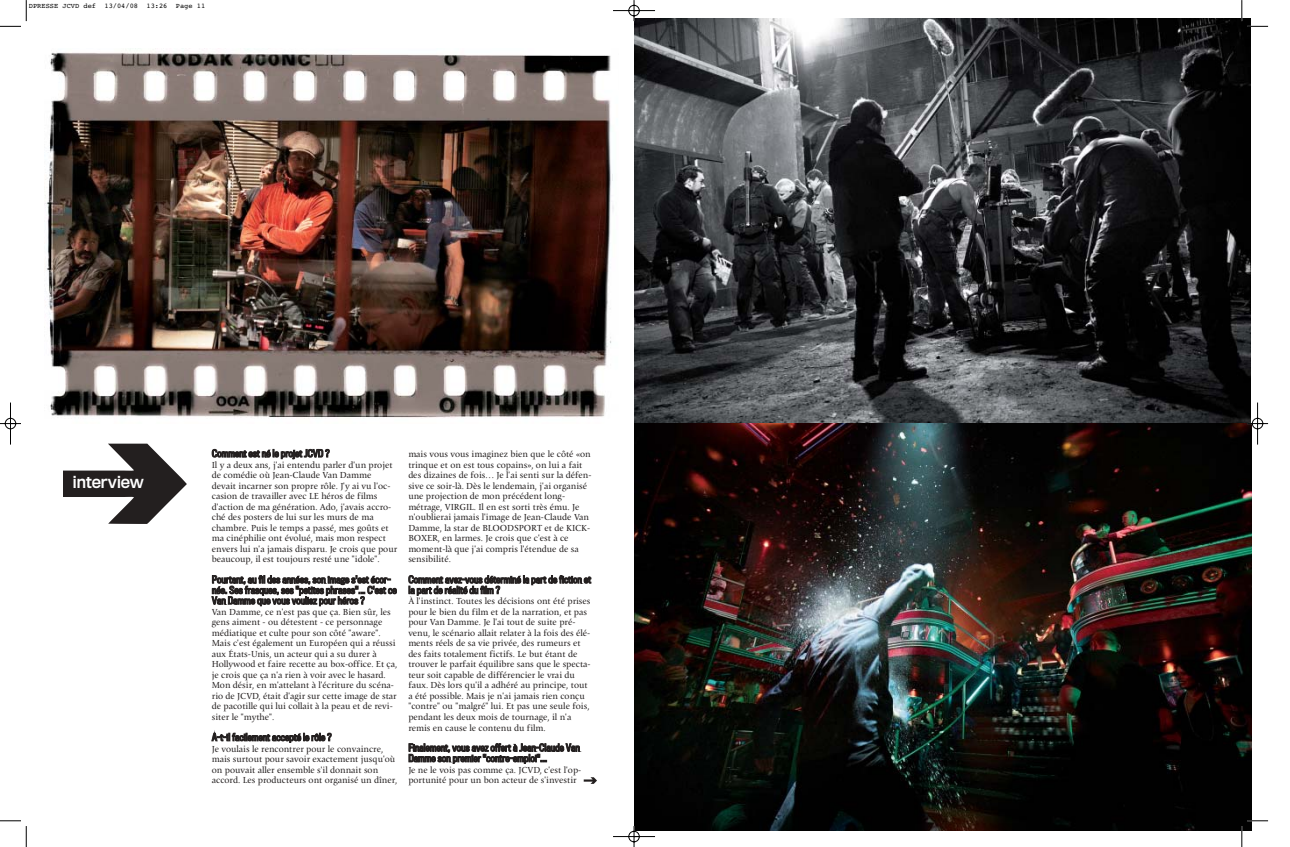
<style>
.page{position:relative;width:1290px;height:847px;background:#fff}
.page>*{position:absolute;margin:0;border:0;box-sizing:border-box;transform-origin:0 0}
.t1{font:16.62px "Titling Gothic FB Narrow Standard";color:#fff}
.t2{font:9.62px/10.5px "Titling Gothic FB Cond Standard";color:#231f1f}
.t3{font:8.75px/10.5px "Reminga";color:#231f1f}
.t4{font:7px "Courier";color:#000}
</style>
<div class="page">
<img style="left:0;top:0;width:1268px;height:846px">
<p class="t4" style="left:29px;top:4px;width:178px">DPRESSE JCVD def 13/04/08 13:26 Page 11</p>
<p class="t1" style="left:73px;top:475px;width:73px">interview</p>
<p class="t2" style="left:212px;top:448px;width:119px">Comment est né le projet JCVD ?</p>
<p class="t3" style="left:212px;top:460px;width:187px">Il y a deux ans, j'ai entendu parler d'un projet de comédie où Jean-Claude Van Damme devait incarner son propre rôle. J'y ai vu l'oc&shy;casion de travailler avec LE héros de films d'action de ma génération. Ado, j'avais accro&shy;ché des posters de lui sur les murs de ma chambre. Puis le temps a passé, mes goûts et ma cinéphilie ont évolué, mais mon respect envers lui n'a jamais disparu. Je crois que pour beaucoup, il est toujours resté une "idole".</p>
<p class="t2" style="left:212px;top:574px;width:186px">Pourtant, au fil des années, son image s'est écor&shy;née. Ses frasques, ses "petites phrases"... C'est ce<br>Van Damme que vous vouliez pour héros ?</p>
<p class="t3" style="left:212px;top:607px;width:187px">Van Damme, ce n'est pas que ça. Bien sûr, les gens aiment - ou détestent - ce personnage médiatique et culte pour son côté "aware".<br>Mais c'est également un Européen qui a réussi aux États-Unis, un acteur qui a su durer à Hollywood et faire recette au box-office. Et ça, je crois que ça n'a rien à voir avec le hasard.<br>Mon désir, en m'attelant à l'écriture du scéna&shy;rio de JCVD, était d'agir sur cette image de star de pacotille qui lui collait à la peau et de revi&shy;siter le "mythe".</p>
<p class="t2" style="left:212px;top:732px;width:121px">A-t-il facilement accepté le rôle ?</p>
<p class="t3" style="left:212px;top:743px;width:187px">Je voulais le rencontrer pour le convaincre, mais surtout pour savoir exactement jusqu'où on pouvait aller ensemble s'il donnait son accord. Les producteurs ont organisé un dîner,</p>
<p class="t3" style="left:408px;top:449px;width:185px">mais vous vous imaginez bien que le côté «on trinque et on est tous copains», on lui a fait des dizaines de fois… Je l'ai senti sur la défen&shy;sive ce soir-là. Dès le lendemain, j'ai organisé une projection de mon précédent long&shy;métrage, VIRGIL. Il en est sorti très ému. Je n'oublierai jamais l'image de Jean-Claude Van Damme, la star de BLOODSPORT et de KICK-BOXER, en larmes. Je crois que c'est à ce moment-là que j'ai compris l'étendue de sa sensibilité.</p>
<p class="t2" style="left:408px;top:574px;width:184px">Comment avez-vous déterminé la part de fiction et la part de réalité du film ?</p>
<p class="t3" style="left:408px;top:596px;width:184px">À l'instinct. Toutes les décisions ont été prises pour le bien du film et de la narration, et pas pour Van Damme. Je l'ai tout de suite pré&shy;venu, le scénario allait relater à la fois des élé&shy;ments réels de sa vie privée, des rumeurs et des faits totalement fictifs. Le but étant de trouver le parfait équilibre sans que le specta&shy;teur soit capable de différencier le vrai du faux. Dès lors qu'il a adhéré au principe, tout a été possible. Mais je n'ai jamais rien conçu "contre" ou "malgré" lui. Et pas une seule fois, pendant les deux mois de tournage, il n'a remis en cause le contenu du film.</p>
<p class="t2" style="left:408px;top:742px;width:173px">Finalement, vous avez offert à Jean-Claude Van<br>Damme son premier "contre-emploi"…</p>
<p class="t3" style="left:408px;top:764px;width:174px">Je ne le vois pas comme ça. JCVD, c'est l'op&shy;portunité pour un bon acteur de s'investir</p>
</div>
